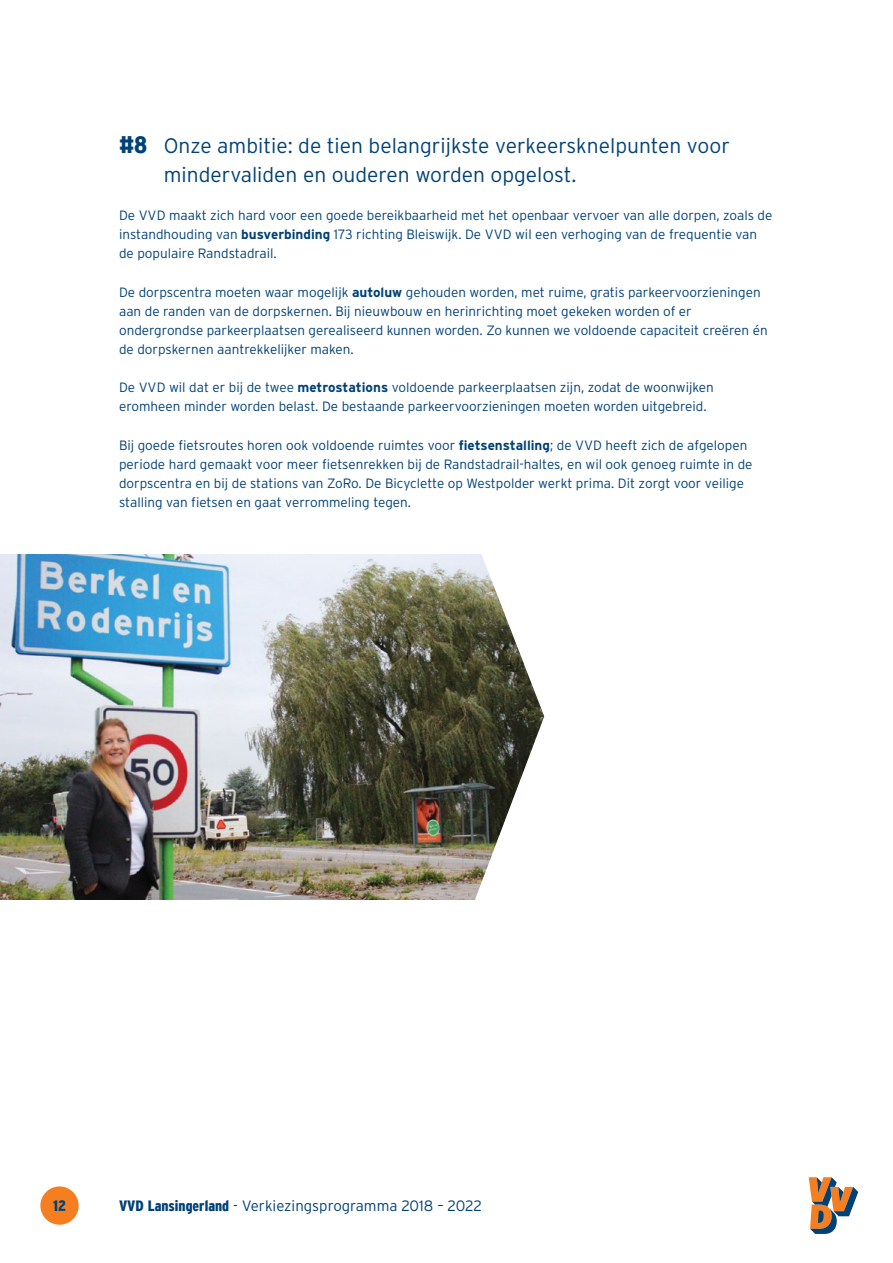
<style>
.page{position:relative;width:893px;height:1263px;background:#fff}
.page>*{position:absolute;margin:0;border:0;box-sizing:border-box;transform-origin:0 0}
.t1{font:300 21px/28.7px "Interstate Plus";color:#004177}
.t2{font:300 15px "Interstate Plus";color:#004177}
.t3{font:900 condensed 15px "Interstate Plus";color:#004177}
.t4{font:300 13.5px/19.2px "Interstate Plus";color:#004177}
.s1{font-weight:900;font-stretch:condensed;font-size:24px}
.s2{font-weight:700}
.s3{font-weight:900;font-stretch:condensed}
</style>
<div class="page">
<img style="left:0;top:555px;width:468px;height:344px">
<svg style="left:468px;top:554px;width:77px;height:346px"></svg>
<div style="left:40px;top:1186px;width:39px;height:39px;background:#f57e20;border-radius:50%"></div>
<svg style="left:809px;top:1177px;width:49px;height:57px"></svg>
<p class="t1" style="left:164px;top:131px;width:568px;text-indent:-45px"><span class="s1">#8</span> Onze ambitie: de tien belangrijkste verkeersknelpunten voor mindervaliden en ouderen worden opgelost.</p>
<p class="t4" style="left:119px;top:206px;width:655px">De VVD maakt zich hard voor een goede bereikbaarheid met het openbaar vervoer van alle dorpen, zoals de instandhouding van <span class="s2">busverbinding</span> 173 richting Bleiswijk. De VVD wil een verhoging van de frequentie van de populaire Randstadrail.</p>
<p class="t4" style="left:119px;top:282px;width:650px">De dorpscentra moeten waar mogelijk <span class="s2">autoluw</span> gehouden worden, met ruime, gratis parkeervoorzieningen aan de randen van de dorpskernen. Bij nieuwbouw en herinrichting moet gekeken worden of er ondergrondse parkeerplaatsen gerealiseerd kunnen worden. Zo kunnen we voldoende capaciteit creëren én de dorpskernen aantrekkelijker maken.</p>
<p class="t4" style="left:119px;top:378px;width:596px">De VVD wil dat er bij de twee <span class="s2">metrostations</span> voldoende parkeerplaatsen zijn, zodat de woonwijken eromheen minder worden belast. De bestaande parkeervoorzieningen moeten worden uitgebreid.</p>
<p class="t4" style="left:119px;top:435px;width:635px">Bij goede fietsroutes horen ook voldoende ruimtes voor <span class="s2">fietsenstalling</span>; de VVD heeft zich de afgelopen periode hard gemaakt voor meer fietsenrekken bij de Randstadrail-haltes, en wil ook genoeg ruimte in de dorpscentra en bij de stations van ZoRo. De Bicyclette op Westpolder werkt prima. Dit zorgt voor veilige stalling van fietsen en gaat verrommeling tegen.</p>
<p class="t3" style="left:53px;top:1197px;width:14px">12</p>
<p class="t2" style="left:119px;top:1197px;width:364px"><span class="s3">VVD Lansingerland</span> - Verkiezingsprogramma 2018 – 2022</p>
</div>
